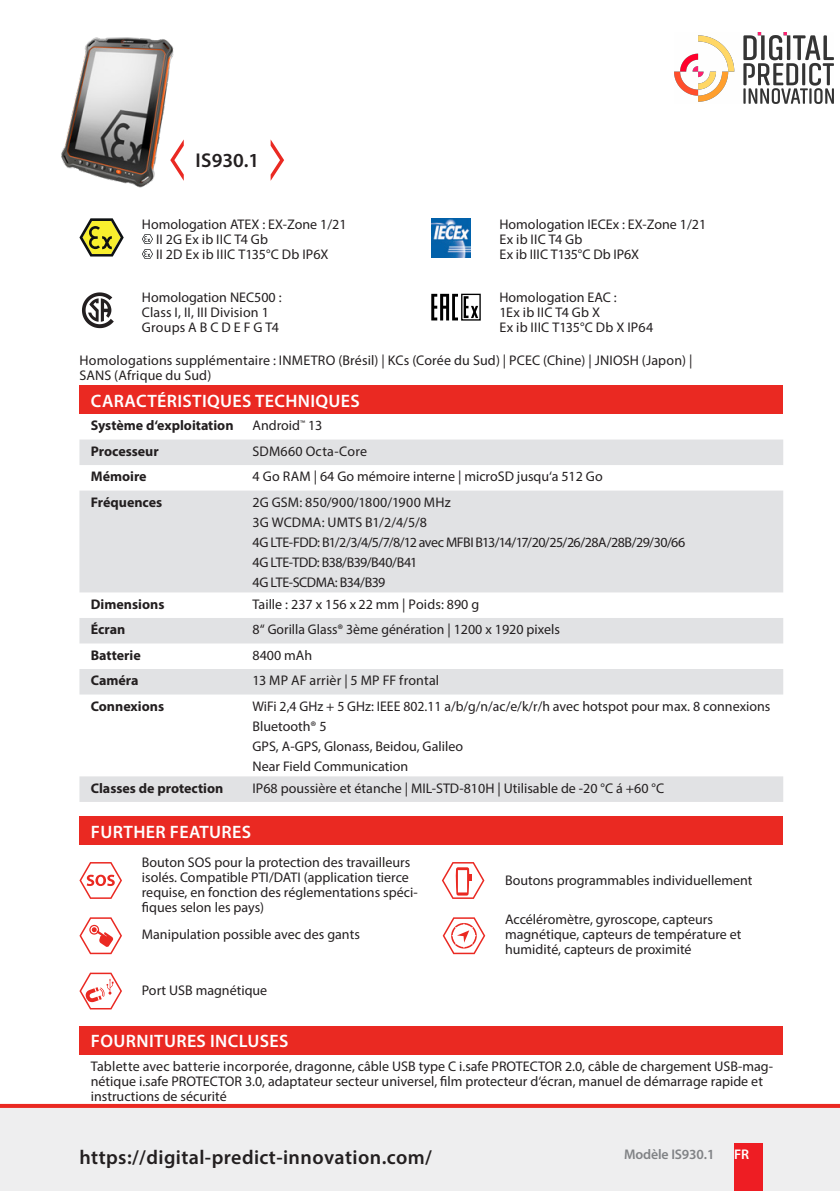
<style>
.page{position:relative;width:840px;height:1191px;background:#fff}
.page>*{position:absolute;margin:0;border:0;box-sizing:border-box;transform-origin:0 0}
.CB_AF_Gerätenamen-klein{font:600 20px "Myriad Pro";letter-spacing:.02em;color:#231f20}
.t1{font:600 18px "Myriad Pro";letter-spacing:.02em;color:#fff}
.CB_AF_Tabelle-Inhalt{font:14px/15px "Myriad Pro";color:#231f20}
.CB_AF_Tabelle-Inhalt-2{font:14px/20px "Myriad Pro";letter-spacing:-.025em;color:#231f20}
.CB_AF_Zulassungen-Datasheet{font:14px/15px "Myriad Pro";color:#231f20}
.CB_AF_Tabelle-Bezeichnung{font:700 14px "Myriad Pro";color:#231f20}
.CB_AF_Tabelle-Inhalt-3{font:14px/20px "Myriad Pro";letter-spacing:-.03em;color:#231f20}
.t2{font:600 14px "Myriad Pro";letter-spacing:-.01em;color:#808285}
.t3{font:600 14px "Myriad Pro";color:#fff}
</style>
<div class="page">
<div style="left:0;top:1106px;width:839px;height:85px;background:#eeeeef"></div>
<svg style="left:0;top:1104px;width:839px;height:4px;background:#ea2c25"></svg>
<div style="left:733px;top:1143px;width:29px;height:48px;background:#ee1d23"></div>
<svg style="left:270px;top:139px;width:14px;height:42px"></svg>
<svg style="left:442px;top:917px;width:43px;height:37px"></svg>
<svg style="left:79px;top:862px;width:43px;height:37px"></svg>
<svg style="left:431px;top:293px;width:50px;height:28px"></svg>
<svg style="left:431px;top:294px;width:47px;height:26px"></svg>
<svg style="left:442px;top:862px;width:42px;height:37px"></svg>
<svg style="left:79px;top:218px;width:45px;height:38px"></svg>
<img style="left:431px;top:218px;width:39px;height:39px">
<svg style="left:79px;top:972px;width:43px;height:37px"></svg>
<svg style="left:79px;top:917px;width:43px;height:37px"></svg>
<svg style="left:82px;top:292px;width:32px;height:36px"></svg>
<img style="left:61px;top:37px;width:114px;height:151px">
<svg style="left:142px;top:234px;width:11px;height:25px"></svg>
<div style="left:79px;top:386px;width:703px;height:28px;background:#ea2922"></div>
<svg style="left:79px;top:439px;width:703px;height:363px;fill:#e1e2e4"></svg>
<div style="left:79px;top:816px;width:703px;height:29px;background:#ea2922"></div>
<div style="left:79px;top:1026px;width:703px;height:28px;background:#ea2922"></div>
<img style="left:674px;top:32px;width:159px;height:71px">
<p class="CB_AF_Gerätenamen-klein" style="left:195px;top:148px;width:65px">IS930.1</p>
<p class="CB_AF_Zulassungen-Datasheet" style="left:142px;top:216px;width:206px">Homologation ATEX : EX-Zone 1/21</p>
<p class="CB_AF_Zulassungen-Datasheet" style="left:156px;top:231px;width:114px">II 2G Ex ib IIC T4 Gb</p>
<p class="CB_AF_Zulassungen-Datasheet" style="left:156px;top:246px;width:174px">II 2D Ex ib IIIC T135°C Db IP6X</p>
<p class="CB_AF_Tabelle-Inhalt" style="left:142px;top:290px;width:141px">Homologation NEC500 :</p>
<p class="CB_AF_Tabelle-Inhalt" style="left:142px;top:305px;width:128px">Class I, II, III Division 1</p>
<p class="CB_AF_Tabelle-Inhalt" style="left:142px;top:320px;width:138px">Groups A B C D E F G T4</p>
<p class="CB_AF_Zulassungen-Datasheet" style="left:499px;top:216px;width:208px">Homologation IECEx : EX-Zone 1/21<br>Ex ib IIC T4 Gb</p>
<p class="CB_AF_Tabelle-Inhalt" style="left:499px;top:246px;width:141px">Ex ib IIIC T135°C Db IP6X</p>
<p class="CB_AF_Tabelle-Inhalt" style="left:499px;top:290px;width:119px">Homologation EAC :</p>
<p class="CB_AF_Tabelle-Inhalt" style="left:499px;top:305px;width:102px">1Ex ib IIC T4 Gb X</p>
<p class="CB_AF_Tabelle-Inhalt" style="left:499px;top:320px;width:155px">Ex ib IIIC T135°C Db X IP64</p>
<p class="CB_AF_Tabelle-Inhalt" style="left:79px;top:352px;width:614px">Homologations supplémentaire : INMETRO (Brésil) | KCs (Corée du Sud) | PCEC (Chine) | JNIOSH (Japon) |<br>SANS (Afrique du Sud)</p>
<p class="t1" style="left:91px;top:389px;width:270px">CARACTÉRISTIQUES TECHNIQUES</p>
<p class="CB_AF_Tabelle-Bezeichnung" style="left:91px;top:416px;width:144px">Système d‘exploitation</p>
<p class="CB_AF_Tabelle-Inhalt" style="left:252px;top:418px;width:71px">Android<sup>™</sup> 13</p>
<p class="CB_AF_Tabelle-Bezeichnung" style="left:91px;top:442px;width:69px">Processeur</p>
<p class="CB_AF_Tabelle-Inhalt" style="left:252px;top:443px;width:116px">SDM660 Octa-Core</p>
<p class="CB_AF_Tabelle-Bezeichnung" style="left:91px;top:467px;width:57px">Mémoire</p>
<p class="CB_AF_Tabelle-Inhalt" style="left:252px;top:469px;width:351px">4 Go RAM | 64 Go mémoire interne | microSD jusqu‘a 512 Go</p>
<p class="CB_AF_Tabelle-Bezeichnung" style="left:91px;top:493px;width:73px">Fréquences</p>
<p class="CB_AF_Tabelle-Inhalt-2" style="left:252px;top:492px;width:434px">2G GSM: 850/900/1800/1900 MHz<br>3G WCDMA: UMTS B1/2/4/5/8<br>4G LTE-FDD: B1/2/3/4/5/7/8/12 avec MFBI B13/14/17/20/25/26/28A/28B/29/30/66</p>
<p class="CB_AF_Tabelle-Inhalt-3" style="left:252px;top:552px;width:166px">4G LTE-TDD: B38/B39/B40/B41<br>4G LTE-SCDMA: B34/B39</p>
<p class="CB_AF_Tabelle-Bezeichnung" style="left:91px;top:595px;width:75px">Dimensions</p>
<p class="CB_AF_Tabelle-Inhalt" style="left:252px;top:596px;width:228px">Taille : 237 x 156 x 22 mm | Poids: 890 g</p>
<p class="CB_AF_Tabelle-Bezeichnung" style="left:91px;top:620px;width:36px">Écran</p>
<p class="CB_AF_Tabelle-Inhalt" style="left:252px;top:622px;width:309px">8“ Gorilla Glass® 3ème génération | 1200 x 1920 pixels</p>
<p class="CB_AF_Tabelle-Bezeichnung" style="left:91px;top:646px;width:51px">Batterie</p>
<p class="CB_AF_Tabelle-Inhalt" style="left:252px;top:647px;width:61px">8400 mAh</p>
<p class="CB_AF_Tabelle-Bezeichnung" style="left:91px;top:671px;width:49px">Caméra</p>
<p class="CB_AF_Tabelle-Inhalt" style="left:252px;top:673px;width:188px">13 MP AF arrièr | 5 MP FF frontal</p>
<p class="CB_AF_Tabelle-Bezeichnung" style="left:91px;top:697px;width:75px">Connexions</p>
<p class="CB_AF_Tabelle-Inhalt" style="left:252px;top:696px;width:519px;line-height:20px">WiFi 2,4 GHz + 5 GHz: IEEE 802.11 a/b/g/n/ac/e/k/r/h avec hotspot pour max. 8 connexions Bluetooth® 5<br>GPS, A-GPS, Glonass, Beidou, Galileo<br>Near Field Communication</p>
<p class="CB_AF_Tabelle-Bezeichnung" style="left:91px;top:778px;width:134px">Classes de protection</p>
<p class="CB_AF_Tabelle-Inhalt" style="left:252px;top:780px;width:413px">IP68 poussière et étanche | MIL-STD-810H | Utilisable de -20 °C á +60 °C</p>
<p class="t1" style="left:91px;top:820px;width:162px">FURTHER FEATURES</p>
<p class="CB_AF_Tabelle-Inhalt" style="left:142px;top:854px;width:277px">Bouton SOS pour la protection des travailleurs isolés. Compatible PTI/DATI (application tierce requise, en fonction des réglementations spéci&shy;fiques selon les pays)</p>
<p class="CB_AF_Tabelle-Inhalt" style="left:142px;top:926px;width:219px">Manipulation possible avec des gants</p>
<p class="CB_AF_Tabelle-Inhalt" style="left:142px;top:983px;width:127px">Port USB magnétique</p>
<p class="CB_AF_Tabelle-Inhalt" style="left:505px;top:872px;width:249px">Boutons programmables individuellement</p>
<p class="CB_AF_Tabelle-Inhalt" style="left:505px;top:911px;width:238px">Accéléromètre, gyroscope, capteurs magnétique, capteurs de température et humidité, capteurs de proximité</p>
<p class="t1" style="left:91px;top:1030px;width:199px">FOURNITURES INCLUSES</p>
<p class="CB_AF_Tabelle-Inhalt" style="left:91px;top:1058px;width:683px">Tablette avec batterie incorporée, dragonne, câble USB type C i.safe PROTECTOR 2.0, câble de chargement USB-mag&shy;nétique i.safe PROTECTOR 3.0, adaptateur secteur universel, film protecteur d‘écran, manuel de démarrage rapide et instructions de sécurité</p>
<h1 class="CB_AF_Gerätenamen-klein" style="left:79px;top:1144px;width:354px">https://digital-predict-innovation.com/</h1>
<p class="t2" style="left:624px;top:1145px;width:92px">Modèle IS930.1</p>
<p class="t3" style="left:733px;top:1145px;width:17px">FR</p>
</div>
